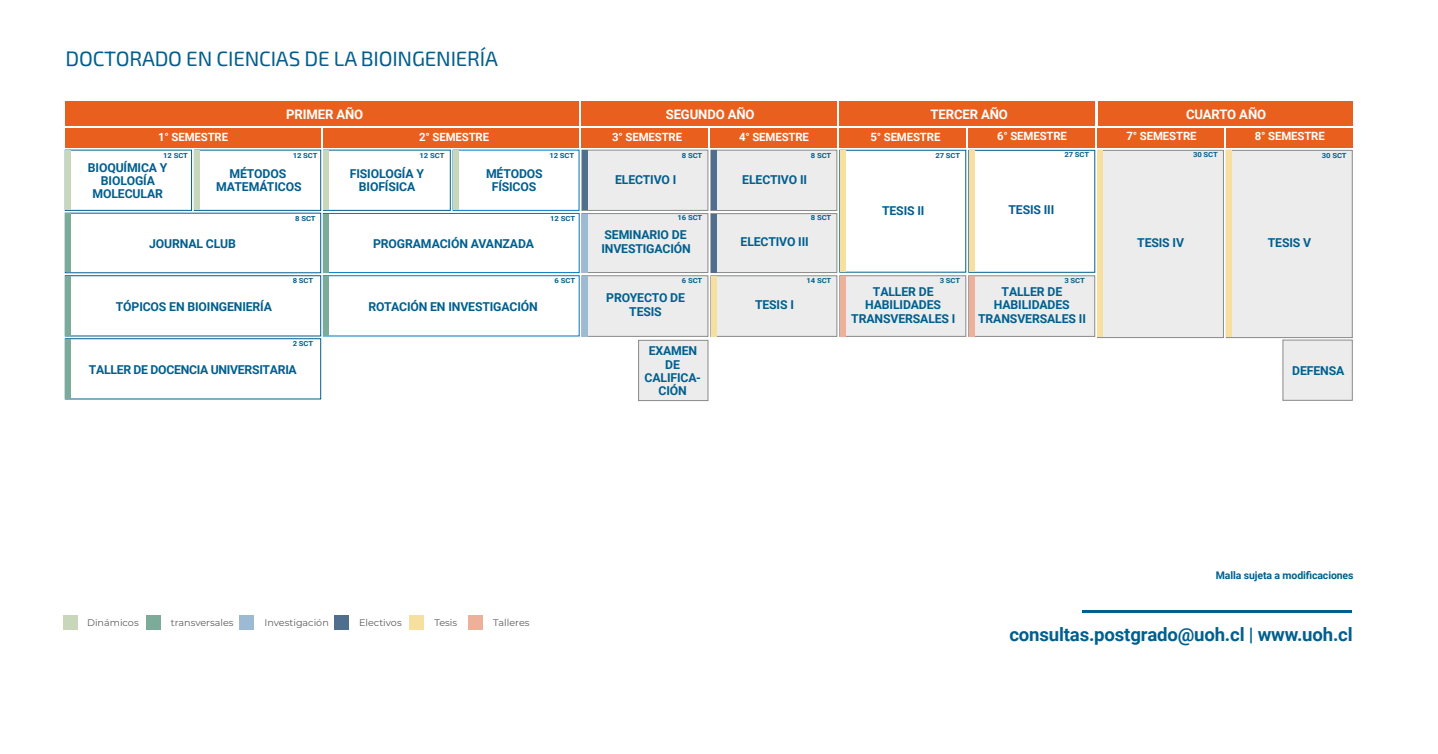
<style>
.page{position:relative;width:1438px;height:754px;background:#fff}
.page>*{position:absolute;margin:0;border:0;box-sizing:border-box;transform-origin:0 0}
.t1{font:20.74px "Exo 2";letter-spacing:-.01em;color:#005f8e}
.t2{font:700 18.64px "Roboto";letter-spacing:-.01em;color:#005f8e}
.t3{font:700 13.12px "Roboto";letter-spacing:-.01em;color:#fff}
.t4{font:700 12.25px/13.1px "Roboto";letter-spacing:-.01em;color:#005f8e;text-align:center}
.t5{font:700 11.38px "Roboto";letter-spacing:-.01em;color:#fff}
.t6{font:700 10.5px "Roboto";letter-spacing:-.01em;color:#005f8e}
.t7{font:9.62px "Montserrat";color:#5f5c5d}
.t8{font:700 7px "Roboto";letter-spacing:-.01em;color:#005f8e;scale:1.1 1}
</style>
<div class="page">
<div style="left:63px;top:615px;width:15px;height:15px;background:#c8d6b9"></div>
<div style="left:146px;top:615px;width:15px;height:15px;background:#7dab99"></div>
<div style="left:239px;top:615px;width:15px;height:15px;background:#9dbad5"></div>
<div style="left:334px;top:615px;width:15px;height:15px;background:#506f8f"></div>
<div style="left:409px;top:615px;width:15px;height:15px;background:#f7e09f"></div>
<div style="left:468px;top:615px;width:15px;height:15px;background:#edb098"></div>
<div style="left:1226px;top:128px;width:126px;height:19px;background:#e95f1e"></div>
<div style="left:968px;top:128px;width:127px;height:19px;background:#e95f1e"></div>
<div style="left:710px;top:128px;width:127px;height:19px;background:#e95f1e"></div>
<div style="left:323px;top:128px;width:256px;height:19px;background:#e95f1e"></div>
<div style="left:65px;top:128px;width:256px;height:19px;background:#e95f1e"></div>
<div style="left:323px;top:213px;width:256px;height:60px;background:#fff;border:1px solid #0075bf"></div>
<div style="left:65px;top:101px;width:514px;height:25px;background:#e95f1e"></div>
<div style="left:582px;top:101px;width:255px;height:25px;background:#e95f1e"></div>
<div style="left:582px;top:128px;width:126px;height:19px;background:#e95f1e"></div>
<div style="left:194px;top:150px;width:127px;height:61px;background:#fff;border:1px solid #005f8f"></div>
<div style="left:323px;top:150px;width:127px;height:61px;background:#fff;border:1px solid #005f8f"></div>
<div style="left:453px;top:150px;width:126px;height:61px;background:#fff;border:1px solid #0075bf"></div>
<div style="left:582px;top:150px;width:126px;height:61px;background:#ececec;border:1px solid #888989"></div>
<div style="left:839px;top:101px;width:256px;height:25px;background:#e95f1e"></div>
<div style="left:839px;top:128px;width:127px;height:19px;background:#e95f1e"></div>
<div style="left:1097px;top:101px;width:255px;height:25px;background:#e95f1e"></div>
<div style="left:1097px;top:128px;width:126px;height:19px;background:#e95f1e"></div>
<div style="left:968px;top:150px;width:127px;height:123px;background:#fff;border:1px solid #005f8f"></div>
<div style="left:1097px;top:150px;width:126px;height:188px;background:#ececec;border:1px solid #888989"></div>
<div style="left:1282px;top:340px;width:70px;height:61px;background:#ececec;border:1px solid #888989"></div>
<div style="left:65px;top:150px;width:127px;height:61px;background:#fff;border:1px solid #005f8f"></div>
<div style="left:582px;top:213px;width:126px;height:60px;background:#ececec;border:1px solid #888989"></div>
<div style="left:582px;top:276px;width:126px;height:61px;background:#ececec;border:1px solid #888989"></div>
<div style="left:710px;top:150px;width:127px;height:61px;background:#ececec;border:1px solid #888989"></div>
<div style="left:710px;top:213px;width:127px;height:60px;background:#ececec;border:1px solid #888989"></div>
<div style="left:710px;top:276px;width:127px;height:61px;background:#ececec;border:1px solid #888989"></div>
<div style="left:1226px;top:150px;width:126px;height:188px;background:#ececec;border:1px solid #888989"></div>
<div style="left:638px;top:340px;width:70px;height:61px;background:#ececec;border:1px solid #888989"></div>
<hr style="left:1082px;top:610px;width:270px;height:3px;background:#005f8e">
<div style="left:65px;top:150px;width:6px;height:60px;background:#c8d6b9"></div>
<div style="left:195px;top:150px;width:5px;height:60px;background:#c8d6b9"></div>
<div style="left:324px;top:150px;width:5px;height:60px;background:#c8d6b9"></div>
<div style="left:453px;top:150px;width:6px;height:60px;background:#c8d6b9"></div>
<div style="left:582px;top:150px;width:5px;height:60px;background:#506f8f"></div>
<div style="left:711px;top:150px;width:5px;height:60px;background:#506f8f"></div>
<div style="left:840px;top:150px;width:5px;height:122px;background:#f7e09f"></div>
<div style="left:324px;top:214px;width:5px;height:58px;background:#7dab99"></div>
<div style="left:582px;top:214px;width:5px;height:58px;background:#9dbad5"></div>
<div style="left:711px;top:214px;width:5px;height:58px;background:#506f8f"></div>
<div style="left:582px;top:276px;width:5px;height:60px;background:#9dbad5"></div>
<div style="left:711px;top:276px;width:5px;height:60px;background:#f7e09f"></div>
<div style="left:324px;top:276px;width:5px;height:60px;background:#7dab99"></div>
<div style="left:66px;top:213px;width:5px;height:59px;background:#7dab99"></div>
<div style="left:65px;top:276px;width:6px;height:60px;background:#7dab99"></div>
<div style="left:969px;top:150px;width:5px;height:122px;background:#f7e09f"></div>
<div style="left:1097px;top:151px;width:6px;height:186px;background:#f7e09f"></div>
<div style="left:1226px;top:151px;width:6px;height:186px;background:#f7e09f"></div>
<div style="left:65px;top:339px;width:6px;height:60px;background:#7dab99"></div>
<div style="left:839px;top:276px;width:127px;height:61px;background:#ececec;border:1px solid #888989"></div>
<div style="left:968px;top:276px;width:127px;height:61px;background:#ececec;border:1px solid #888989"></div>
<div style="left:840px;top:276px;width:5px;height:60px;background:#edb098"></div>
<div style="left:969px;top:276px;width:5px;height:60px;background:#edb098"></div>
<h1 class="t1" style="left:65px;top:44px;width:434px">DOCTORADO EN CIENCIAS DE LA BIOINGENIERÍA</h1>
<p class="t3" style="left:286px;top:105px;width:79px">PRIMER AÑO</p>
<p class="t3" style="left:666px;top:105px;width:90px">SEGUNDO AÑO</p>
<p class="t5" style="left:158px;top:129px;width:72px">1° SEMESTRE</p>
<p class="t5" style="left:419px;top:129px;width:72px">2° SEMESTRE</p>
<p class="t5" style="left:612px;top:128px;width:72px">3° SEMESTRE</p>
<p class="t4" style="left:216px;top:167px;width:87px">MÉTODOS<br>MATEMÁTICOS</p>
<p class="t4" style="left:350px;top:167px;width:76px">FISIOLOGÍA Y<br>BIOFÍSICA</p>
<p class="t8" style="left:163px;top:150px;width:24px">12 SCT</p>
<p class="t8" style="left:293px;top:150px;width:24px">12 SCT</p>
<p class="t8" style="left:420px;top:150px;width:24px">12 SCT</p>
<p class="t8" style="left:549px;top:150px;width:24px">12 SCT</p>
<p class="t8" style="left:682px;top:150px;width:20px">8 SCT</p>
<p class="t4" style="left:88px;top:160px;width:81px">BIOQUÍMICA Y<br>BIOLOGÍA<br>MOLECULAR</p>
<p class="t4" style="left:486px;top:167px;width:58px">MÉTODOS<br>FÍSICOS</p>
<p class="t4" style="left:615px;top:172px;width:63px">ELECTIVO I</p>
<p class="t4" style="left:149px;top:237px;width:88px">JOURNAL CLUB</p>
<p class="t4" style="left:116px;top:299px;width:158px">TÓPICOS EN BIOINGENIERÍA</p>
<p class="t8" style="left:295px;top:213px;width:20px">8 SCT</p>
<p class="t8" style="left:293px;top:275px;width:20px">8 SCT</p>
<p class="t4" style="left:373px;top:236px;width:162px">PROGRAMACIÓN AVANZADA</p>
<p class="t4" style="left:368px;top:299px;width:171px">ROTACIÓN EN INVESTIGACIÓN</p>
<p class="t8" style="left:550px;top:213px;width:24px">12 SCT</p>
<p class="t8" style="left:555px;top:275px;width:20px">6 SCT</p>
<p class="t8" style="left:677px;top:213px;width:24px">16 SCT</p>
<p class="t4" style="left:601px;top:228px;width:91px;text-align:left">SEMINARIO DE<br>INVESTIGACIÓN</p>
<p class="t8" style="left:682px;top:276px;width:20px">6 SCT</p>
<p class="t4" style="left:606px;top:291px;width:80px">PROYECTO DE<br>TESIS</p>
<p class="t8" style="left:293px;top:338px;width:20px">2 SCT</p>
<p class="t4" style="left:89px;top:362px;width:210px">TALLER DE DOCENCIA UNIVERSITARIA</p>
<p class="t4" style="left:644px;top:344px;width:58px">EXAMEN<br>DE<br>CALIFICA-<br>CIÓN</p>
<p class="t5" style="left:739px;top:128px;width:72px">4° SEMESTRE</p>
<p class="t8" style="left:811px;top:150px;width:20px">8 SCT</p>
<p class="t4" style="left:742px;top:172px;width:66px">ELECTIVO II</p>
<p class="t8" style="left:811px;top:213px;width:20px">8 SCT</p>
<p class="t4" style="left:740px;top:235px;width:70px">ELECTIVO III</p>
<p class="t8" style="left:806px;top:276px;width:24px">14 SCT</p>
<p class="t4" style="left:755px;top:298px;width:40px">TESIS I</p>
<p class="t3" style="left:930px;top:105px;width:79px">TERCER AÑO</p>
<p class="t5" style="left:870px;top:128px;width:72px">5° SEMESTRE</p>
<p class="t5" style="left:997px;top:128px;width:72px">6° SEMESTRE</p>
<p class="t8" style="left:935px;top:150px;width:24px">27 SCT</p>
<p class="t4" style="left:882px;top:203px;width:44px">TESIS II</p>
<p class="t8" style="left:1064px;top:150px;width:24px">27 SCT</p>
<p class="t4" style="left:1008px;top:202px;width:47px">TESIS III</p>
<p class="t8" style="left:940px;top:276px;width:20px">3 SCT</p>
<p class="t4" style="left:865px;top:285px;width:77px">TALLER DE<br>HABILIDADES</p>
<p class="t4" style="left:851px;top:311px;width:106px">TRANSVERSALES I</p>
<p class="t8" style="left:1064px;top:276px;width:20px">3 SCT</p>
<p class="t4" style="left:978px;top:285px;width:109px">TALLER DE<br>HABILIDADES<br>TRANSVERSALES II</p>
<p class="t3" style="left:1186px;top:105px;width:82px">CUARTO AÑO</p>
<p class="t5" style="left:1126px;top:128px;width:72px">7° SEMESTRE</p>
<p class="t5" style="left:1255px;top:128px;width:72px">8° SEMESTRE</p>
<p class="t8" style="left:1193px;top:150px;width:24px">30 SCT</p>
<p class="t4" style="left:1137px;top:236px;width:48px">TESIS IV</p>
<p class="t8" style="left:1322px;top:150px;width:24px">30 SCT</p>
<p class="t4" style="left:1268px;top:236px;width:45px">TESIS V</p>
<p class="t4" style="left:1292px;top:363px;width:54px">DEFENSA</p>
<p class="t7" style="left:87px;top:616px;width:53px">Dinámicos</p>
<p class="t7" style="left:171px;top:616px;width:64px">transversales</p>
<p class="t7" style="left:265px;top:616px;width:66px">Investigación</p>
<p class="t7" style="left:359px;top:616px;width:44px">Electivos</p>
<p class="t7" style="left:434px;top:616px;width:24px">Tesis</p>
<p class="t7" style="left:493px;top:616px;width:38px">Talleres</p>
<p class="t6" style="left:1216px;top:568px;width:139px">Malla sujeta a modificaciones</p>
<h2 class="t2" style="left:1009px;top:622px;width:345px">consultas.postgrado@uoh.cl | www.uoh.cl</h2>
</div>
